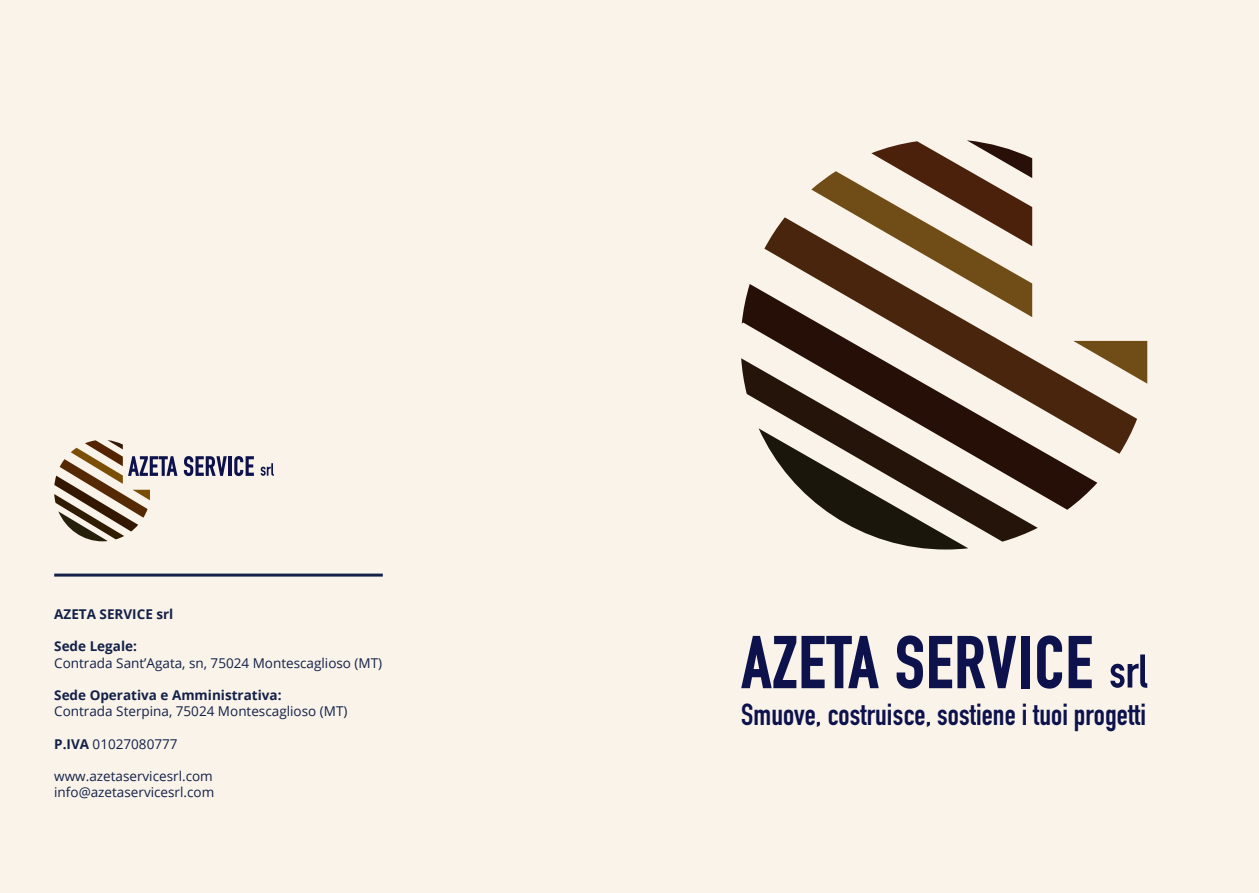
<style>
.page{position:relative;width:1259px;height:893px;background:#f9f3e9}
.page>*{position:absolute;margin:0;border:0;box-sizing:border-box;transform-origin:0 0}
.t1{font:700 30px "DIN Condensed";letter-spacing:.005em;color:#0d124d}
.t2{font:13.5px "Open Sans";color:#142048}
.t3{font:700 13.5px "Open Sans";color:#142048}
.s1{font-weight:700}
</style>
<div class="page">
<hr style="left:54px;top:574px;width:329px;height:3px;background:#142048">
<svg style="left:54px;top:440px;width:123px;height:101px"></svg>
<svg style="left:184px;top:456px;width:43px;height:20px"></svg>
<hr style="left:229px;top:456px;width:3px;height:20px;background:#0d124d">
<svg style="left:234px;top:456px;width:20px;height:20px"></svg>
<svg style="left:261px;top:463px;width:13px;height:13px"></svg>
<svg style="left:741px;top:636px;width:137px;height:52px"></svg>
<svg style="left:896px;top:635px;width:27px;height:54px"></svg>
<svg style="left:929px;top:636px;width:87px;height:52px"></svg>
<div style="left:1021px;top:636px;width:9px;height:52px;background:#0d124d"></div>
<svg style="left:1037px;top:635px;width:25px;height:54px"></svg>
<svg style="left:1068px;top:636px;width:23px;height:52px"></svg>
<svg style="left:1110px;top:654px;width:37px;height:34px"></svg>
<svg style="left:741px;top:358px;width:296px;height:184px"></svg>
<svg style="left:764px;top:217px;width:373px;height:237px"></svg>
<svg style="left:742px;top:284px;width:355px;height:226px"></svg>
<svg style="left:1073px;top:341px;width:74px;height:43px"></svg>
<svg style="left:758px;top:428px;width:210px;height:121px"></svg>
<svg style="left:811px;top:140px;width:221px;height:177px"></svg>
<p class="t3" style="left:54px;top:605px;width:121px">AZETA SERVICE srl</p>
<p class="t3" style="left:54px;top:637px;width:84px">Sede Legale:</p>
<p class="t2" style="left:54px;top:653px;width:329px">Contrada Sant’Agata, sn, 75024 Montescaglioso (MT)</p>
<p class="t3" style="left:54px;top:686px;width:229px">Sede Operativa e Amministrativa:</p>
<p class="t2" style="left:54px;top:702px;width:295px">Contrada Sterpina, 75024 Montescaglioso (MT)</p>
<p class="t2" style="left:54px;top:734px;width:125px"><span class="s1">P.IVA</span> 01027080777</p>
<p class="t2" style="left:54px;top:767px;width:160px">www.azetaservicesrl.com</p>
<p class="t2" style="left:54px;top:783px;width:162px">info@azetaservicesrl.com</p>
<p class="t1" style="left:741px;top:694px;width:406px">Smuove, costruisce, sostiene i tuoi progetti</p>
</div>
